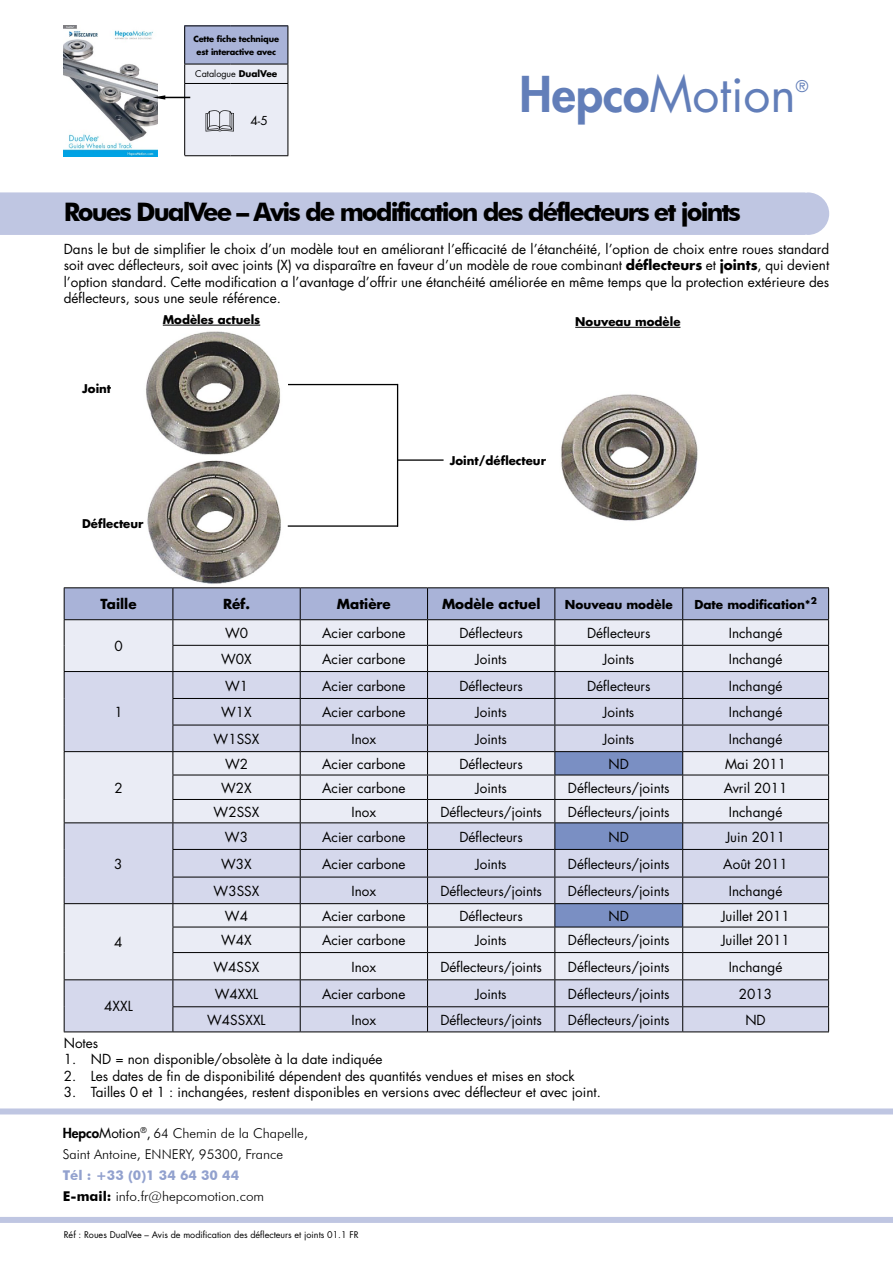
<style>
.page{position:relative;width:893px;height:1263px;background:#fff}
.page>*{position:absolute;margin:0;border:0;box-sizing:border-box;transform-origin:0 0}
.t1{font:48px "Futura Std";color:#627eb9}
.t2{font:700 25.5px "Futura BT";letter-spacing:-.075em;color:#000}
.t3{font:15.75px "Futura Std";color:#627eb9}
.t4{font:13.5px/16.5px "Futura Std";color:#000;text-align:justify}
.t5{font:300 13.5px/21px "Futura BT";color:#000}
.t6{font:700 13.5px "Futura LT Pro";color:#000}
.t7{font:700 12px "Futura LT Pro";color:#000}
.t8{font:12px "Futura Std";color:#000}
.t9{font:700 11.7px "Futura LT Pro";color:#000}
.t10{font:9px "Futura Std";color:#000}
.t11{font:700 8.25px/13.5px "Futura LT Pro";letter-spacing:-.02em;color:#000;text-align:center}
.s1{font-family:"Futura LT Pro";font-weight:700}
.s2{font-weight:800}
.s3{font-family:"Futura Std";font-weight:800}
.s4{font-family:"Futura Std";font-weight:400}
.s5{font-weight:700;color:#92a1ce}
.s6{font-weight:700}
</style>
<div class="page">
<img style="left:64px;top:26px;width:89px;height:130px">
<div style="left:0;top:192px;width:829px;height:43px;background:#bfc6e2"></div>
<div style="left:0;top:1108px;width:893px;height:6px;background:#bfc6e2"></div>
<div style="left:0;top:1217px;width:893px;height:6px;background:#bfc6e2"></div>
<div style="left:185px;top:26px;width:103px;height:38px;background:#a9b3d8"></div>
<hr style="left:184px;top:26px;width:46px;height:1px;background:#000">
<hr style="left:230px;top:26px;width:58px;height:1px;background:#000">
<hr style="left:288px;top:26px;width:1px;height:38px;background:#000">
<hr style="left:184px;top:26px;width:1px;height:38px;background:#000">
<svg style="left:153px;top:64px;width:136px;height:92px"></svg>
<img style="left:146px;top:324px;width:154px;height:131px">
<img style="left:147px;top:460px;width:141px;height:124px">
<img style="left:561px;top:394px;width:137px;height:127px">
<hr style="left:163px;top:325px;width:97px;height:1px;background:#000">
<hr style="left:575px;top:327px;width:105px;height:1px;background:#000">
<hr style="left:288px;top:525px;width:110px;height:2px;background:#000">
<hr style="left:397px;top:384px;width:1px;height:143px;background:#000">
<hr style="left:288px;top:384px;width:110px;height:1px;background:#000">
<hr style="left:397px;top:459px;width:47px;height:2px;background:#000">
<hr style="left:64px;top:587px;width:109px;height:1px;background:#000">
<hr style="left:173px;top:587px;width:127px;height:1px;background:#000">
<hr style="left:300px;top:587px;width:128px;height:1px;background:#000">
<hr style="left:428px;top:587px;width:127px;height:1px;background:#000">
<hr style="left:555px;top:587px;width:128px;height:1px;background:#000">
<hr style="left:683px;top:587px;width:146px;height:1px;background:#000">
<hr style="left:64px;top:1031px;width:109px;height:1px;background:#000">
<svg style="left:64px;top:588px;width:765px;height:443px;background:#ced2e2"></svg>
<hr style="left:173px;top:1031px;width:127px;height:1px;background:#000">
<hr style="left:300px;top:1031px;width:128px;height:1px;background:#000">
<hr style="left:428px;top:1031px;width:127px;height:1px;background:#000">
<hr style="left:555px;top:1031px;width:128px;height:1px;background:#000">
<hr style="left:683px;top:1031px;width:146px;height:1px;background:#000">
<p class="t11" style="left:194px;top:32px;width:87px">Cette fiche technique est interactive avec</p>
<p class="t10" style="left:195px;top:68px;width:84px">Catalogue <span class="s1">DualVee</span></p>
<p class="t8" style="left:251px;top:112px;width:19px">4-5</p>
<h1 class="t1" style="left:519px;top:63px;width:278px"><span class="s2">Hepco</span>Motion</h1>
<p class="t3" style="left:796px;top:76px;width:14px">®</p>
<h2 class="t2" style="left:64px;top:196px;width:679px">Roues DualVee – Avis de modification des déflecteurs et joints</h2>
<p class="t4" style="left:64px;top:241px;width:767px">Dans le but de simplifier le choix d’un modèle tout en améliorant l’efficacité de l’étanchéité, l’option de choix entre roues standard soit avec déflecteurs, soit avec joints (X) va disparaître en faveur d’un modèle de roue combinant <span class="s1">déflecteurs</span> et <span class="s1">joints</span>, qui devient l’option standard. Cette modification a l’avantage d’offrir une étanchéité améliorée en même temps que la protection extérieure des déflecteurs, sous une seule référence.</p>
<p class="t9" style="left:82px;top:379px;width:31px">Joint</p>
<p class="t9" style="left:163px;top:311px;width:99px">Modèles actuels</p>
<p class="t9" style="left:575px;top:313px;width:107px">Nouveau modèle</p>
<p class="t9" style="left:82px;top:514px;width:63px">Déflecteur</p>
<p class="t9" style="left:450px;top:452px;width:98px">Joint/déflecteur</p>
<p class="t6" style="left:100px;top:594px;width:38px">Taille</p>
<p class="t6" style="left:223px;top:594px;width:29px">Réf.</p>
<p class="t6" style="left:337px;top:594px;width:55px">Matière</p>
<p class="t6" style="left:442px;top:594px;width:100px">Modèle actuel</p>
<p class="t7" style="left:565px;top:595px;width:109px">Nouveau modèle</p>
<p class="t7" style="left:694px;top:595px;width:124px">Date modification*<sup>2</sup></p>
<p class="t4" style="left:114px;top:638px;width:10px">0</p>
<p class="t4" style="left:225px;top:625px;width:25px">W0</p>
<p class="t4" style="left:322px;top:625px;width:85px">Acier carbone</p>
<p class="t4" style="left:459px;top:625px;width:65px">Déflecteurs</p>
<p class="t4" style="left:587px;top:625px;width:65px">Déflecteurs</p>
<p class="t4" style="left:729px;top:625px;width:55px">Inchangé</p>
<p class="t4" style="left:221px;top:651px;width:32px">W0X</p>
<p class="t4" style="left:322px;top:651px;width:85px">Acier carbone</p>
<p class="t4" style="left:476px;top:651px;width:33px">Joints</p>
<p class="t4" style="left:603px;top:651px;width:33px">Joints</p>
<p class="t4" style="left:729px;top:651px;width:55px">Inchangé</p>
<p class="t4" style="left:114px;top:704px;width:10px">1</p>
<p class="t4" style="left:114px;top:780px;width:10px">2</p>
<p class="t4" style="left:114px;top:856px;width:10px">3</p>
<p class="t4" style="left:114px;top:934px;width:10px">4</p>
<p class="t4" style="left:104px;top:998px;width:30px">4XXL</p>
<p class="t4" style="left:225px;top:677px;width:25px">W1</p>
<p class="t4" style="left:322px;top:677px;width:85px">Acier carbone</p>
<p class="t4" style="left:459px;top:677px;width:65px">Déflecteurs</p>
<p class="t4" style="left:587px;top:677px;width:65px">Déflecteurs</p>
<p class="t4" style="left:729px;top:677px;width:55px">Inchangé</p>
<p class="t4" style="left:221px;top:704px;width:32px">W1X</p>
<p class="t4" style="left:322px;top:704px;width:85px">Acier carbone</p>
<p class="t4" style="left:476px;top:704px;width:33px">Joints</p>
<p class="t4" style="left:603px;top:704px;width:33px">Joints</p>
<p class="t4" style="left:729px;top:704px;width:55px">Inchangé</p>
<p class="t4" style="left:214px;top:731px;width:47px">W1SSX</p>
<p class="t4" style="left:351px;top:731px;width:26px">Inox</p>
<p class="t4" style="left:476px;top:731px;width:33px">Joints</p>
<p class="t4" style="left:603px;top:731px;width:33px">Joints</p>
<p class="t4" style="left:729px;top:731px;width:55px">Inchangé</p>
<p class="t4" style="left:225px;top:756px;width:25px">W2</p>
<p class="t4" style="left:322px;top:756px;width:85px">Acier carbone</p>
<p class="t4" style="left:459px;top:756px;width:65px">Déflecteurs</p>
<p class="t4" style="left:609px;top:756px;width:22px">ND</p>
<p class="t4" style="left:725px;top:756px;width:62px">Mai 2011</p>
<p class="t4" style="left:221px;top:780px;width:32px">W2X</p>
<p class="t4" style="left:322px;top:780px;width:85px">Acier carbone</p>
<p class="t4" style="left:476px;top:780px;width:33px">Joints</p>
<p class="t4" style="left:568px;top:780px;width:103px">Déflecteurs/joints</p>
<p class="t4" style="left:724px;top:780px;width:65px">Avril 2011</p>
<p class="t4" style="left:214px;top:804px;width:47px">W2SSX</p>
<p class="t4" style="left:351px;top:804px;width:26px">Inox</p>
<p class="t4" style="left:440px;top:804px;width:103px">Déflecteurs/joints</p>
<p class="t4" style="left:568px;top:804px;width:103px">Déflecteurs/joints</p>
<p class="t4" style="left:729px;top:804px;width:55px">Inchangé</p>
<p class="t4" style="left:225px;top:828px;width:25px">W3</p>
<p class="t4" style="left:322px;top:828px;width:85px">Acier carbone</p>
<p class="t4" style="left:459px;top:828px;width:65px">Déflecteurs</p>
<p class="t4" style="left:608px;top:828px;width:22px">ND</p>
<p class="t4" style="left:726px;top:828px;width:61px">Juin 2011</p>
<p class="t4" style="left:221px;top:856px;width:32px">W3X</p>
<p class="t4" style="left:322px;top:856px;width:85px">Acier carbone</p>
<p class="t4" style="left:476px;top:856px;width:33px">Joints</p>
<p class="t4" style="left:568px;top:856px;width:103px">Déflecteurs/joints</p>
<p class="t4" style="left:723px;top:856px;width:66px">Août 2011</p>
<p class="t4" style="left:214px;top:883px;width:47px">W3SSX</p>
<p class="t4" style="left:351px;top:883px;width:26px">Inox</p>
<p class="t4" style="left:440px;top:883px;width:103px">Déflecteurs/joints</p>
<p class="t4" style="left:568px;top:883px;width:103px">Déflecteurs/joints</p>
<p class="t4" style="left:729px;top:883px;width:55px">Inchangé</p>
<p class="t4" style="left:225px;top:908px;width:25px">W4</p>
<p class="t4" style="left:322px;top:908px;width:85px">Acier carbone</p>
<p class="t4" style="left:459px;top:908px;width:65px">Déflecteurs</p>
<p class="t4" style="left:608px;top:908px;width:22px">ND</p>
<p class="t4" style="left:721px;top:908px;width:70px">Juillet 2011</p>
<p class="t4" style="left:221px;top:932px;width:32px">W4X</p>
<p class="t4" style="left:322px;top:932px;width:85px">Acier carbone</p>
<p class="t4" style="left:476px;top:932px;width:33px">Joints</p>
<p class="t4" style="left:568px;top:932px;width:103px">Déflecteurs/joints</p>
<p class="t4" style="left:721px;top:932px;width:70px">Juillet 2011</p>
<p class="t4" style="left:214px;top:959px;width:47px">W4SSX</p>
<p class="t4" style="left:351px;top:959px;width:26px">Inox</p>
<p class="t4" style="left:440px;top:959px;width:103px">Déflecteurs/joints</p>
<p class="t4" style="left:568px;top:959px;width:103px">Déflecteurs/joints</p>
<p class="t4" style="left:729px;top:959px;width:55px">Inchangé</p>
<p class="t4" style="left:215px;top:986px;width:45px">W4XXL</p>
<p class="t4" style="left:322px;top:986px;width:85px">Acier carbone</p>
<p class="t4" style="left:476px;top:986px;width:33px">Joints</p>
<p class="t4" style="left:568px;top:986px;width:103px">Déflecteurs/joints</p>
<p class="t4" style="left:739px;top:986px;width:35px">2013</p>
<p class="t4" style="left:207px;top:1012px;width:60px">W4SSXXL</p>
<p class="t4" style="left:351px;top:1012px;width:26px">Inox</p>
<p class="t4" style="left:440px;top:1012px;width:103px">Déflecteurs/joints</p>
<p class="t4" style="left:568px;top:1012px;width:103px">Déflecteurs/joints</p>
<p class="t4" style="left:745px;top:1012px;width:22px">ND</p>
<p class="t4" style="left:64px;top:1035px;width:36px">Notes</p>
<p class="t4" style="left:64px;top:1051px;width:320px">1. ND = non disponible/obsolète à la date indiquée</p>
<p class="t4" style="left:64px;top:1068px;width:513px">2. Les dates de fin de disponibilité dépendent des quantités vendues et mises en stock</p>
<p class="t4" style="left:64px;top:1084px;width:539px">3. Tailles 0 et 1 : inchangées, restent disponibles en versions avec déflecteur et avec joint.</p>
<p class="t5" style="left:63px;top:1122px;width:247px"><span class="s3">Hepco</span><span class="s4">Motion</span><sup>®</sup><span class="s4">,</span> 64 Chemin de la Chapelle,<br>Saint Antoine, ENNERY, 95300, France</p>
<p class="t5" style="left:63px;top:1164px;width:203px"><span class="s5">Tél : +33 (0)1 34 64 30 44<br></span><span class="s6">E-mail:</span> info.fr@hepcomotion.com</p>
<p class="t10" style="left:64px;top:1229px;width:296px">Réf : Roues DualVee – Avis de modification des déflecteurs et joints 01.1 FR</p>
</div>
